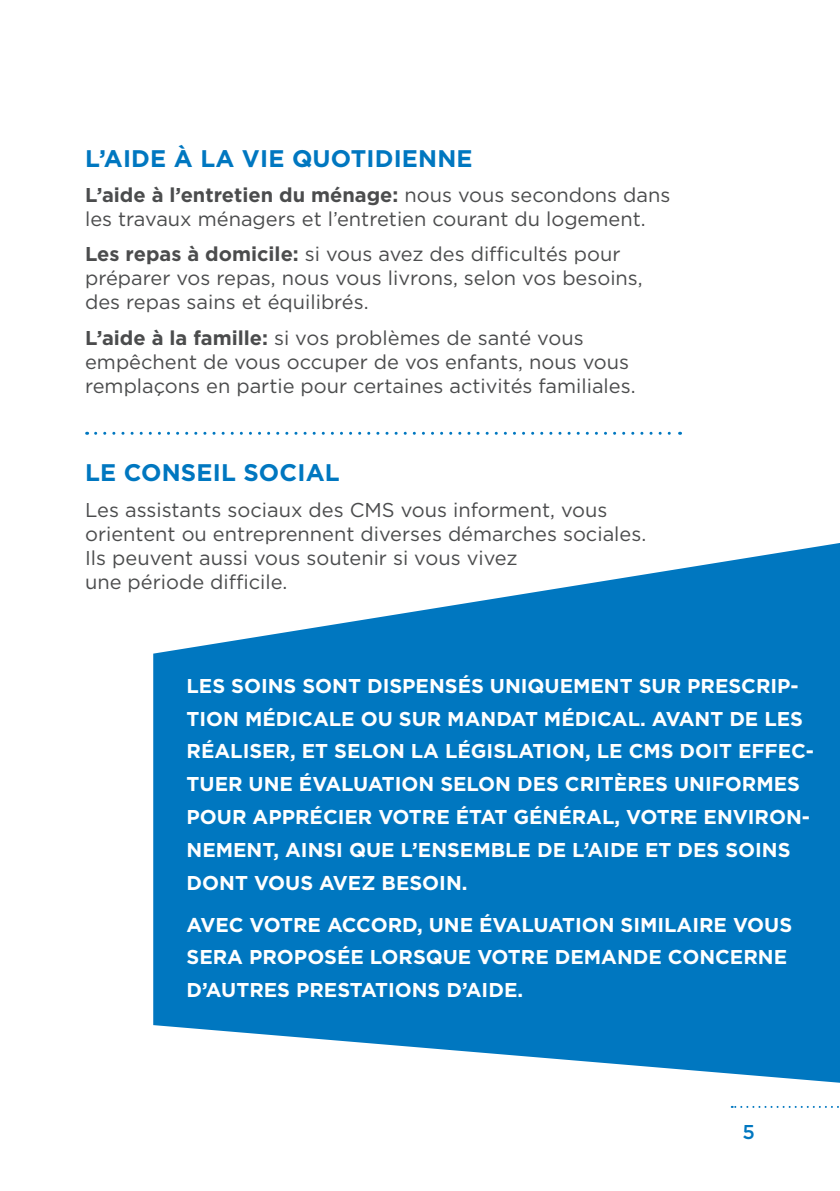
<style>
.page{position:relative;width:840px;height:1191px;background:#fff}
.page>*{position:absolute;margin:0;border:0;box-sizing:border-box;transform-origin:0 0}
.t1{font:700 24px "Gotham";letter-spacing:.005em;color:#0077c0}
.t2{font:20px/24px "Gotham";color:#4b4c4d}
.t3{font:700 20px/32.8px "Gotham";color:#fff}
.t4{font:500 20px "Gotham";color:#0077c0}
.s1{font-weight:700}
</style>
<div class="page">
<svg style="left:731px;top:1106px;width:108px;height:2px"></svg>
<svg style="left:153px;top:543px;width:686px;height:539px;fill:#0077c0"></svg>
<svg style="left:96px;top:432px;width:584px;height:3px"></svg>
<p class="t1" style="left:85px;top:145px;width:389px">L’AIDE À LA VIE QUOTIDIENNE</p>
<p class="t2" style="left:85px;top:183px;width:586px"><span class="s1">L’aide à l’entretien du ménage:</span> nous vous secondons dans les travaux ménagers et l’entretien courant du logement.</p>
<p class="t2" style="left:85px;top:243px;width:559px"><span class="s1">Les repas à domicile:</span> si vous avez des difficultés pour préparer vos repas, nous vous livrons, selon vos besoins, des repas sains et équilibrés.</p>
<p class="t2" style="left:85px;top:326px;width:551px"><span class="s1">L’aide à la famille:</span> si vos problèmes de santé vous empêchent de vous occuper de vos enfants, nous vous remplaçons en partie pour certaines activités familiales.</p>
<p class="t1" style="left:85px;top:459px;width:256px">LE CONSEIL SOCIAL</p>
<p class="t2" style="left:85px;top:498px;width:562px">Les assistants sociaux des CMS vous informent, vous orientent ou entreprennent diverses démarches sociales.<br>Ils peuvent aussi vous soutenir si vous vivez<br>une période difficile.</p>
<p class="t3" style="left:186px;top:669px;width:628px">LES SOINS SONT DISPENSÉS UNIQUEMENT SUR PRESCRIP-TION MÉDICALE OU SUR MANDAT MÉDICAL. AVANT DE LES RÉALISER, ET SELON LA LÉGISLATION, LE CMS DOIT EFFEC-TUER UNE ÉVALUATION SELON DES CRITÈRES UNIFORMES POUR APPRÉCIER VOTRE ÉTAT GÉNÉRAL, VOTRE ENVIRON-NEMENT, AINSI QUE L’ENSEMBLE DE L’AIDE ET DES SOINS DONT VOUS AVEZ BESOIN.</p>
<p class="t3" style="left:186px;top:908px;width:606px">AVEC VOTRE ACCORD, UNE ÉVALUATION SIMILAIRE VOUS<br>SERA PROPOSÉE LORSQUE VOTRE DEMANDE CONCERNE<br>D’AUTRES PRESTATIONS D’AIDE.</p>
<p class="t4" style="left:742px;top:1120px;width:14px">5</p>
</div>
